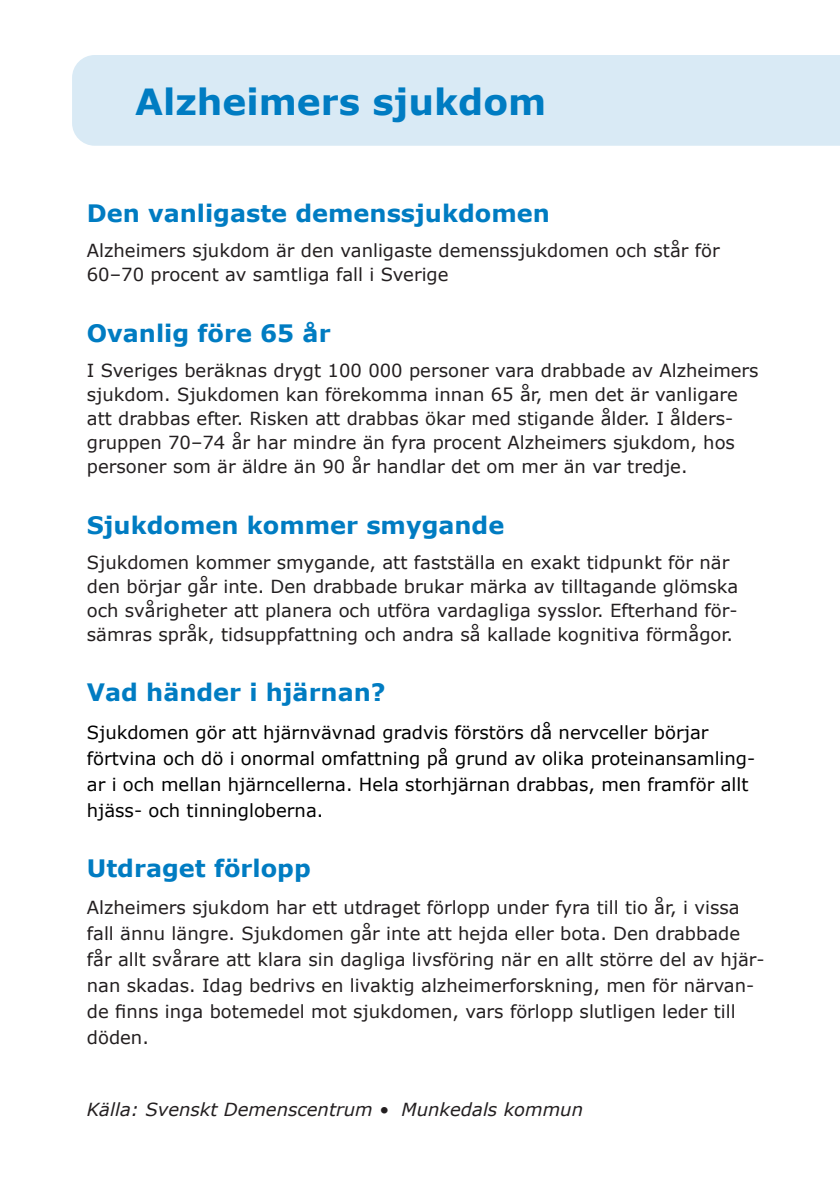
<style>
.page{position:relative;width:840px;height:1191px;background:#fff}
.page>*{position:absolute;margin:0;border:0;box-sizing:border-box;transform-origin:0 0}
.Rubrik_blå_-_14_pkt{font:700 36px "Verdana";color:#007cc2}
.Rubrik_blå_-_14_pkt-2{font:700 24px "Verdana";color:#007cc2}
.Verdana_brödtext{font:18px/24px "Verdana";color:#231f20}
.Verdana_brödtext-2{font:18px/26px "Verdana";color:#000}
.Verdana_brödtext-3{font:italic 18px "Verdana";color:#231f20}
</style>
<div class="page">
<div style="left:72px;top:55px;width:767px;height:91px;background:#d9eaf5"></div>
<p class="Rubrik_blå_-_14_pkt" style="left:135px;top:77px;width:412px">Alzheimers sjukdom</p>
<p class="Rubrik_blå_-_14_pkt-2" style="left:87px;top:196px;width:464px">Den vanligaste demenssjukdomen</p>
<p class="Verdana_brödtext" style="left:87px;top:239px;width:634px">Alzheimers sjukdom är den vanligaste demenssjukdomen och står för<br>60–70 procent av samtliga fall i Sverige</p>
<p class="Rubrik_blå_-_14_pkt-2" style="left:87px;top:316px;width:245px">Ovanlig före 65 år</p>
<p class="Verdana_brödtext" style="left:87px;top:358px;width:673px">I Sveriges beräknas drygt 100 000 personer vara drabbade av Alzheimers sjukdom. Sjukdomen kan förekomma innan 65 år, men det är vanligare att drabbas efter. Risken att drabbas ökar med stigande ålder. I ålders&shy;gruppen 70–74 år har mindre än fyra procent Alzheimers sjukdom, hos personer som är äldre än 90 år handlar det om mer än var tredje.</p>
<p class="Rubrik_blå_-_14_pkt-2" style="left:87px;top:508px;width:419px">Sjukdomen kommer smygande</p>
<p class="Verdana_brödtext" style="left:87px;top:550px;width:652px">Sjukdomen kommer smygande, att fastställa en exakt tidpunkt för när den börjar går inte. Den drabbade brukar märka av tilltagande glömska och svårigheter att planera och utföra vardagliga sysslor. Efterhand för&shy;sämras språk, tidsuppfattning och andra så kallade kognitiva förmågor.</p>
<p class="Rubrik_blå_-_14_pkt-2" style="left:87px;top:675px;width:300px">Vad händer i hjärnan?</p>
<p class="Verdana_brödtext-2" style="left:87px;top:719px;width:669px">Sjukdomen gör att hjärnvävnad gradvis förstörs då nervceller börjar förtvina och dö i onormal omfattning på grund av olika proteinansamling&shy;ar i och mellan hjärncellerna. Hela storhjärnan drabbas, men framför allt hjäss- och tinningloberna.</p>
<p class="Rubrik_blå_-_14_pkt-2" style="left:87px;top:851px;width:225px">Utdraget förlopp</p>
<p class="Verdana_brödtext" style="left:87px;top:894px;width:678px;line-height:26px">Alzheimers sjukdom har ett utdraget förlopp under fyra till tio år, i vissa fall ännu längre. Sjukdomen går inte att hejda eller bota. Den drabbade får allt svårare att klara sin dagliga livsföring när en allt större del av hjär&shy;nan skadas. Idag bedrivs en livaktig alzheimerforskning, men för närvan&shy;de finns inga botemedel mot sjukdomen, vars förlopp slutligen leder till döden.</p>
<p class="Verdana_brödtext-3" style="left:87px;top:1096px;width:497px">Källa: Svenskt Demenscentrum • Munkedals kommun</p>
</div>
